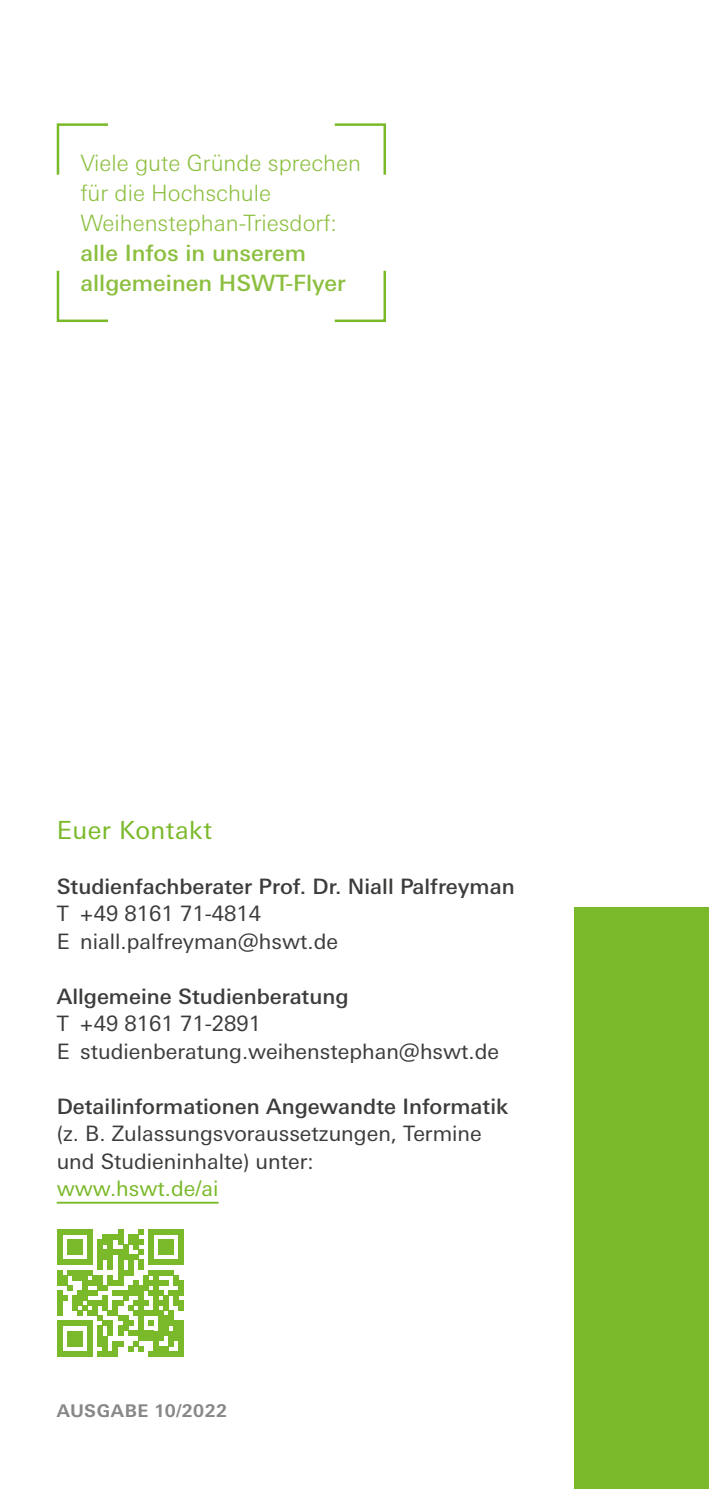
<style>
.page{position:relative;width:709px;height:1489px;background:#fff}
.page>*{position:absolute;margin:0;border:0;box-sizing:border-box;transform-origin:0 0}
.t1{font:25px "Univers Next Pro";letter-spacing:.02em;color:#7ab929}
.t2{font:300 22.5px/30px "Univers Next Pro";color:#8cbf3f}
.t3{font:500 22.5px/30px "Univers Next Pro";color:#8cbf3f}
.t4{font:21.25px/27.5px "Univers Next Pro";color:#3c3c3b}
.t5{font:500 21.25px "Univers Next Pro";color:#3c3c3b}
.t6{font:21.25px "Univers Next Pro";color:#7ab929}
.t7{font:700 17.5px "Univers Next Pro";letter-spacing:.025em;color:#878787}
</style>
<div class="page">
<hr style="left:57px;top:1201px;width:161px;height:2px;background:#7ab929">
<div style="left:57px;top:1229px;width:5px;height:30px;background:#7ab929"></div>
<div style="left:57px;top:1269px;width:5px;height:16px;background:#7ab929"></div>
<div style="left:57px;top:1290px;width:5px;height:25px;background:#7ab929"></div>
<div style="left:57px;top:1320px;width:5px;height:10px;background:#7ab929"></div>
<div style="left:57px;top:1330px;width:5px;height:15px;background:#7ab929"></div>
<div style="left:57px;top:1345px;width:5px;height:11px;background:#7ab929"></div>
<div style="left:62px;top:1274px;width:5px;height:11px;background:#7ab929"></div>
<div style="left:67px;top:1239px;width:5px;height:15px;background:#7ab929"></div>
<div style="left:72px;top:1239px;width:5px;height:15px;background:#7ab929"></div>
<div style="left:72px;top:1269px;width:5px;height:11px;background:#7ab929"></div>
<div style="left:77px;top:1239px;width:5px;height:15px;background:#7ab929"></div>
<div style="left:77px;top:1269px;width:5px;height:11px;background:#7ab929"></div>
<svg style="left:62px;top:1229px;width:26px;height:5px"></svg>
<div style="left:82px;top:1269px;width:6px;height:16px;background:#7ab929"></div>
<div style="left:88px;top:1229px;width:5px;height:30px;background:#7ab929"></div>
<svg style="left:57px;top:1259px;width:36px;height:15px"></svg>
<div style="left:93px;top:1274px;width:5px;height:11px;background:#7ab929"></div>
<div style="left:98px;top:1239px;width:5px;height:20px;background:#7ab929"></div>
<div style="left:98px;top:1259px;width:5px;height:10px;background:#7ab929"></div>
<div style="left:98px;top:1274px;width:5px;height:11px;background:#7ab929"></div>
<div style="left:103px;top:1234px;width:5px;height:10px;background:#7ab929"></div>
<div style="left:103px;top:1249px;width:5px;height:10px;background:#7ab929"></div>
<div style="left:108px;top:1234px;width:5px;height:25px;background:#7ab929"></div>
<div style="left:108px;top:1259px;width:5px;height:10px;background:#7ab929"></div>
<div style="left:108px;top:1274px;width:5px;height:11px;background:#7ab929"></div>
<div style="left:118px;top:1259px;width:5px;height:26px;background:#7ab929"></div>
<div style="left:143px;top:1274px;width:5px;height:11px;background:#7ab929"></div>
<div style="left:153px;top:1269px;width:5px;height:16px;background:#7ab929"></div>
<div style="left:174px;top:1274px;width:5px;height:11px;background:#7ab929"></div>
<svg style="left:113px;top:1229px;width:71px;height:45px"></svg>
<svg style="left:62px;top:1280px;width:122px;height:76px"></svg>
<div style="left:179px;top:1285px;width:5px;height:10px;background:#7ab929"></div>
<div style="left:179px;top:1300px;width:5px;height:10px;background:#7ab929"></div>
<div style="left:179px;top:1320px;width:5px;height:10px;background:#7ab929"></div>
<div style="left:179px;top:1330px;width:5px;height:15px;background:#7ab929"></div>
<div style="left:179px;top:1345px;width:5px;height:11px;background:#7ab929"></div>
<div style="left:574px;top:907px;width:135px;height:581px;background:#7ab929"></div>
<svg style="left:56px;top:123px;width:330px;height:200px"></svg>
<p class="t2" style="left:80px;top:148px;width:282px">Viele gute Gründe sprechen für die Hochschule<br>Weihenstephan-Triesdorf:</p>
<p class="t3" style="left:80px;top:238px;width:267px">alle Infos in unserem allgemeinen HSWT-Flyer</p>
<p class="t1" style="left:57px;top:815px;width:157px">Euer Kontakt</p>
<p class="t5" style="left:57px;top:873px;width:459px">Studienfachberater Prof. Dr. Niall Palfreyman</p>
<p class="t4" style="left:57px;top:900px;width:283px">T +49 8161 71-4814<br>E niall.palfreyman@hswt.de</p>
<p class="t5" style="left:57px;top:983px;width:293px">Allgemeine Studienberatung</p>
<p class="t4" style="left:57px;top:1010px;width:444px">T +49 8161 71-2891<br>E studienberatung.weihenstephan@hswt.de</p>
<p class="t5" style="left:57px;top:1093px;width:453px">Detailinformationen Angewandte Informatik</p>
<p class="t4" style="left:57px;top:1120px;width:426px">(z. B. Zulassungsvoraussetzungen, Termine und Studieninhalte) unter:</p>
<p class="t6" style="left:57px;top:1176px;width:163px">www.hswt.de/ai</p>
<p class="t7" style="left:57px;top:1399px;width:172px">AUSGABE 10/2022</p>
</div>
